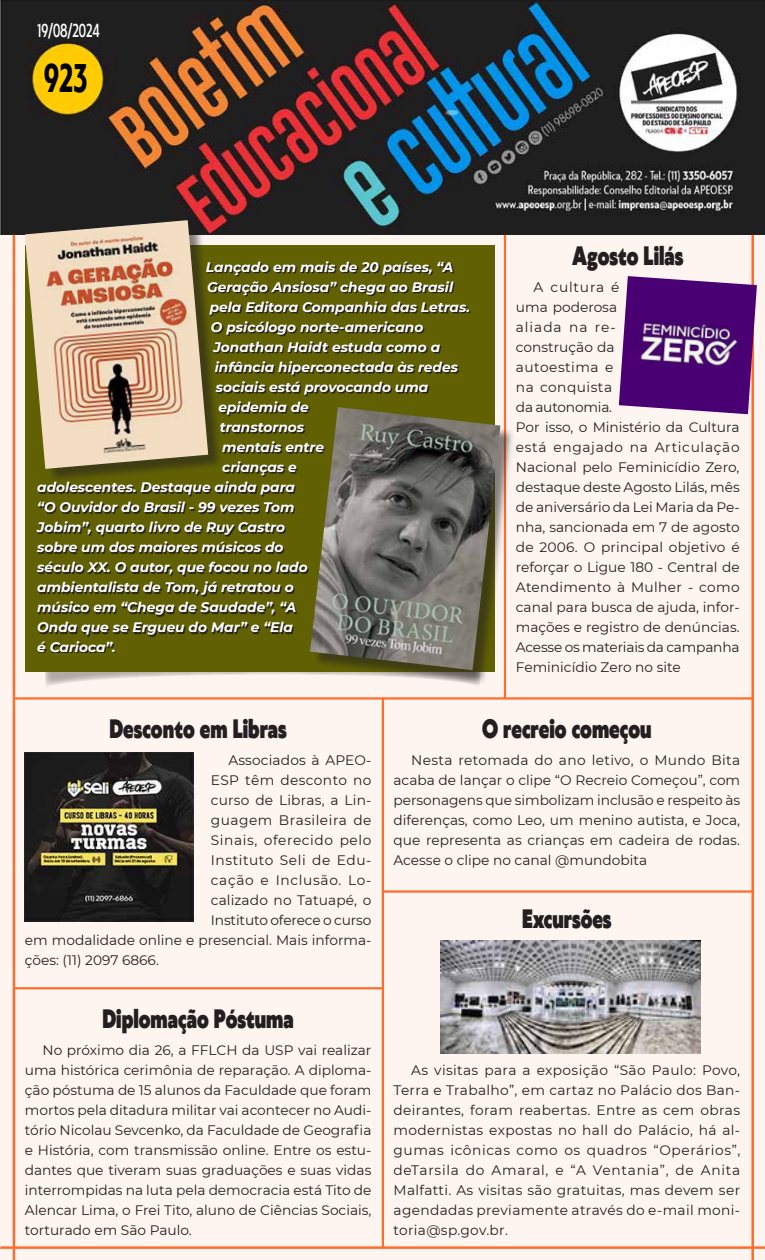
<style>
.page{position:relative;width:765px;height:1260px;background:#fff}
.page>*{position:absolute;margin:0;border:0;box-sizing:border-box;transform-origin:0 0}
.t1{font:700 37.5px "Klein Condensed";color:#000;scale:.75 1}
.t2{font:900 25px "Klein";color:#231f20;scale:.75 1}
.t3{font:500 17.5px "Klein Condensed";color:#fff;scale:.75 1}
.t4{font:13.75px/20px "Montserrat";color:#231f20;text-align:justify}
.t5{font:italic 700 13.75px "Montserrat";color:#fff}
.t6{font:13.75px "Montserrat";letter-spacing:.045em;color:#231f20}
.t7{font:13.75px "Montserrat";letter-spacing:.04em;color:#231f20}
.t8{font:13.75px "Montserrat";letter-spacing:.035em;color:#231f20}
.t9{font:13.75px "Montserrat";letter-spacing:.05em;color:#231f20}
.t10{font:13.75px "Montserrat";letter-spacing:.03em;color:#231f20}
</style>
<div class="page">
<div style="left:0;top:216px;width:765px;height:1044px;background:#fff5f0"></div>
<img style="left:0;top:0;width:765px;height:235px">
<svg style="left:45px;top:672px;width:434px;height:14px"></svg>
<hr style="left:0;top:1246px;width:765px;height:3px;background:#ff6c2c">
<hr style="left:751px;top:235px;width:3px;height:1025px;background:#ff6c2c">
<hr style="left:13px;top:235px;width:2px;height:1025px;background:#ff6c2c">
<hr style="left:504px;top:235px;width:2px;height:464px;background:#ff6c2c">
<hr style="left:382px;top:698px;width:2px;height:551px;background:#ff6c2c">
<div style="left:25px;top:245px;width:470px;height:427px;background:#616104"></div>
<hr style="left:14px;top:697px;width:739px;height:3px;background:#ff6c2c">
<hr style="left:13px;top:987px;width:369px;height:2px;background:#ff6c2c">
<hr style="left:382px;top:890px;width:372px;height:3px;background:#ff6c2c">
<svg style="left:38px;top:262px;width:432px;height:391px"></svg>
<img style="left:619px;top:276px;width:138px;height:138px">
<img style="left:25px;top:753px;width:169px;height:169px">
<img style="left:440px;top:941px;width:260px;height:113px">
<div style="left:27px;top:222px;width:196px;height:262px;background:#231f20;opacity:.55"></div>
<img style="left:25px;top:220px;width:183px;height:249px">
<div style="left:312px;top:409px;width:203px;height:276px;background:#231f20;opacity:.55"></div>
<img style="left:310px;top:407px;width:190px;height:263px">
<p class="t3" style="left:37px;top:18px;width:85px">19/08/2024</p>
<h1 class="t1" style="left:44px;top:50px;width:59px">923</h1>
<p class="t5" style="left:206px;top:257px;width:249px">Lançado em mais de 20 países, “A</p>
<p class="t5" style="left:207px;top:277px;width:247px">Geração Ansiosa” chega ao Brasil</p>
<p class="t5" style="left:210px;top:297px;width:262px">pela Editora Companhia das Letras.</p>
<p class="t5" style="left:211px;top:317px;width:214px">O psicólogo norte-americano</p>
<p class="t5" style="left:213px;top:337px;width:228px">Jonathan Haidt estuda como a</p>
<p class="t5" style="left:215px;top:357px;width:245px">infância hiperconectada às redes</p>
<p class="t5" style="left:216px;top:377px;width:214px">sociais está provocando uma</p>
<p class="t5" style="left:218px;top:397px;width:92px">epidemia de</p>
<p class="t5" style="left:220px;top:417px;width:86px">transtornos</p>
<p class="t5" style="left:222px;top:437px;width:103px">mentais entre</p>
<p class="t5" style="left:222px;top:457px;width:76px">crianças e</p>
<p class="t5" style="left:37px;top:477px;width:259px">adolescentes. Destaque ainda para</p>
<p class="t5" style="left:37px;top:497px;width:259px">“O Ouvidor do Brasil - 99 vezes Tom</p>
<p class="t5" style="left:37px;top:517px;width:249px">Jobim”, quarto livro de Ruy Castro</p>
<p class="t5" style="left:37px;top:537px;width:248px">sobre um dos maiores músicos do</p>
<p class="t5" style="left:37px;top:557px;width:272px">século XX. O autor, que focou no lado</p>
<p class="t5" style="left:37px;top:577px;width:258px">ambientalista de Tom, já retratou o</p>
<p class="t5" style="left:37px;top:597px;width:261px">músico em “Chega de Saudade”, “A</p>
<p class="t5" style="left:37px;top:617px;width:257px">Onda que se Ergueu do Mar” e “Ela</p>
<p class="t5" style="left:37px;top:637px;width:80px">é Carioca”.</p>
<h2 class="t2" style="left:572px;top:237px;width:150px">Agosto Lilás</h2>
<p class="t4" style="left:516px;top:276px;width:225px;text-align:left;text-indent:18px">A cultura é<br>uma poderosa<br>aliada na re-<br>construção da<br>autoestima e<br>na conquista<br>da autonomia.<br>Por isso, o Ministério da Cultura está engajado na Articulação<br>Nacional pelo Feminicídio Zero, destaque deste Agosto Lilás, mês de aniversário da Lei Maria da Pe&shy;nha, sancionada em 7 de agosto de 2006. O principal objetivo é reforçar o Ligue 180 - Central de<br>Atendimento à Mulher - como canal para busca de ajuda, infor&shy;mações e registro de denúncias.<br>Acesse os materiais da campanha<br>Feminicídio Zero no site</p>
<h2 class="t2" style="left:109px;top:710px;width:238px">Desconto em Libras</h2>
<p class="t4" style="left:229px;top:750px;width:144px">Associados à APEO-</p>
<p class="t10" style="left:211px;top:771px;width:162px">ESP têm desconto no</p>
<p class="t4" style="left:211px;top:790px;width:162px">curso de Libras, a Lin-</p>
<p class="t8" style="left:211px;top:811px;width:162px">guagem Brasileira de</p>
<p class="t6" style="left:211px;top:831px;width:162px">Sinais, oferecido pelo</p>
<p class="t7" style="left:211px;top:851px;width:162px">Instituto Seli de Edu-</p>
<p class="t9" style="left:211px;top:871px;width:162px">cação e Inclusão. Lo-</p>
<p class="t4" style="left:211px;top:890px;width:162px">calizado no Tatuapé, o</p>
<p class="t4" style="left:211px;top:910px;width:162px">Instituto oferece o curso</p>
<p class="t4" style="left:25px;top:930px;width:348px">em modalidade online e presencial. Mais informa-</p>
<p class="t4" style="left:25px;top:950px;width:136px">ções: (11) 2097 6866.</p>
<h2 class="t2" style="left:102px;top:999px;width:256px">Diplomação Póstuma</h2>
<p class="t4" style="left:25px;top:1039px;width:348px;text-indent:18px">No próximo dia 26, a FFLCH da USP vai realizar uma histórica cerimônia de reparação. A diploma&shy;ção póstuma de 15 alunos da Faculdade que foram mortos pela ditadura militar vai acontecer no Audi&shy;tório Nicolau Sevcenko, da Faculdade de Geografia e História, com transmissão online. Entre os estu&shy;dantes que tiveram suas graduações e suas vidas interrompidas na luta pela democracia está Tito de Alencar Lima, o Frei Tito, aluno de Ciências Sociais, torturado em São Paulo.</p>
<h2 class="t2" style="left:482px;top:710px;width:227px">O recreio começou</h2>
<p class="t4" style="left:394px;top:750px;width:348px;text-indent:18px">Nesta retomada do ano letivo, o Mundo Bita acaba de lançar o clipe “O Recreio Começou”, com personagens que simbolizam inclusão e respeito às diferenças, como Leo, um menino autista, e Joca, que representa as crianças em cadeira de rodas.<br>Acesse o clipe no canal @mundobita</p>
<h2 class="t2" style="left:522px;top:899px;width:121px">Excursões</h2>
<p class="t4" style="left:394px;top:1059px;width:348px;text-indent:18px">As visitas para a exposição “São Paulo: Povo, Terra e Trabalho”, em cartaz no Palácio dos Ban&shy;deirantes, foram reabertas. Entre as cem obras modernistas expostas no hall do Palácio, há al&shy;gumas icônicas como os quadros “Operários”, deTarsila do Amaral, e “A Ventania”, de Anita Malfatti. As visitas são gratuitas, mas devem ser agendadas previamente através do e-mail moni&shy;toria@sp.gov.br.</p>
</div>
